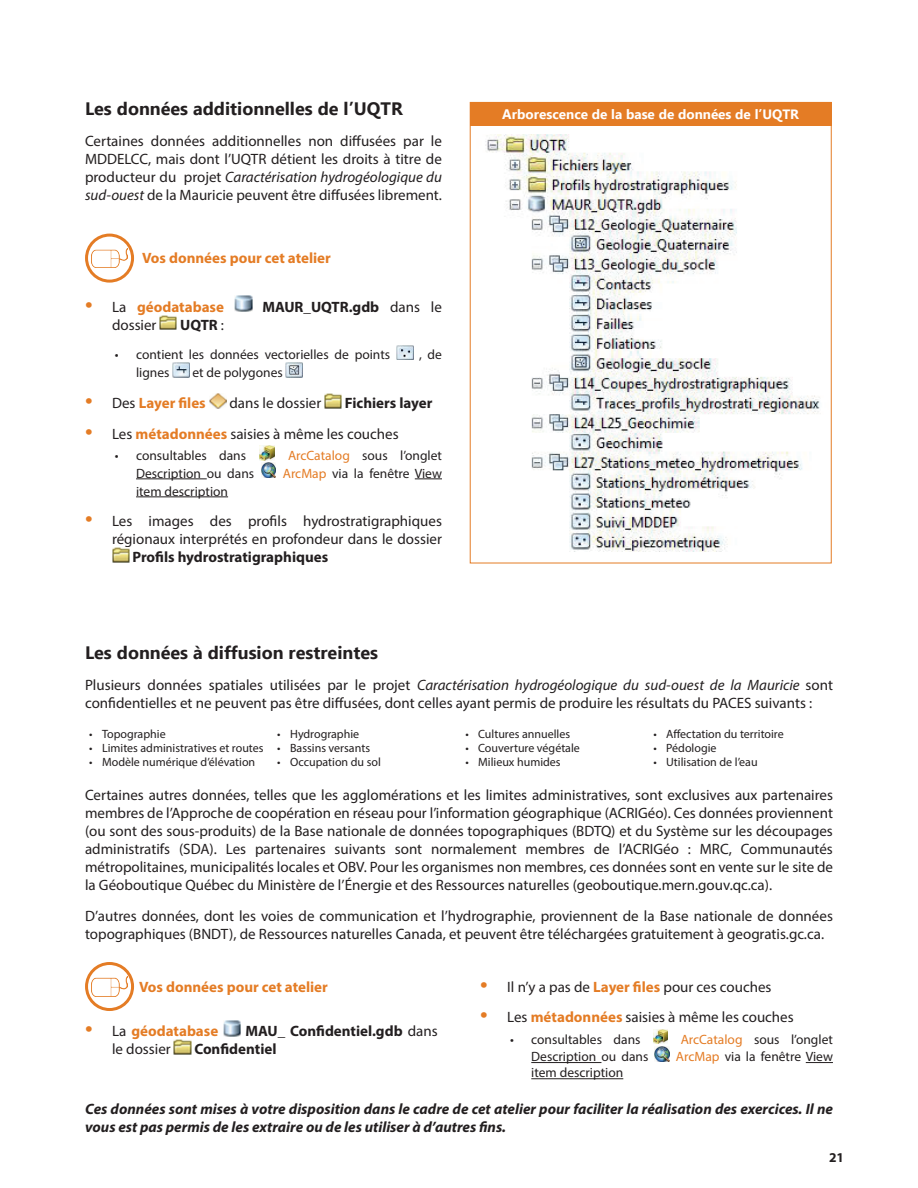
<style>
.page{position:relative;width:918px;height:1188px;background:#fff}
.page>*{position:absolute;margin:0;border:0;box-sizing:border-box;transform-origin:0 0}
.t1{font:700 18px "Ebrima";color:#231f20}
.t2{font:15px/18px "Myriad Pro";color:#231f20;text-align:justify}
.t3{font:italic 700 15px/18px "Myriad Pro";color:#231f20}
.t4{font:700 15px "Myriad Pro";color:#231f20}
.t5{font:700 15px "Myriad Pro";color:#e47c25}
.t6{font:13.5px "Myriad Pro";color:#231f20}
.t7{font:700 13.5px "Ebrima";color:#fff}
.t8{font:700 13.5px "Myriad Pro";color:#231f20}
.t9{font:12px "Myriad Pro";color:#231f20}
.s1{font-style:italic}
.s2{font-weight:400;font-size:27px}
.s3{font-weight:400;color:#231f20}
.s4{font-weight:400}
.s5{font-size:27px;color:#e47c25}
.s6{font-weight:700;color:#e47c25}
.s7{color:#e47c25}
</style>
<div class="page">
<hr style="left:136px;top:479px;width:71px;height:1px;background:#231f20">
<svg style="left:415px;top:479px;width:27px;height:1px"></svg>
<hr style="left:136px;top:497px;width:92px;height:1px;background:#231f20">
<img style="left:235px;top:296px;width:17px;height:16px">
<img style="left:160px;top:315px;width:17px;height:15px">
<img style="left:396px;top:345px;width:17px;height:14px">
<img style="left:172px;top:363px;width:18px;height:14px">
<img style="left:286px;top:363px;width:17px;height:14px">
<img style="left:209px;top:393px;width:17px;height:15px">
<img style="left:324px;top:393px;width:18px;height:15px">
<img style="left:260px;top:446px;width:14px;height:14px">
<img style="left:261px;top:463px;width:15px;height:15px">
<img style="left:112px;top:548px;width:17px;height:14px">
<svg style="left:87px;top:235px;width:46px;height:46px"></svg>
<div style="left:85px;top:234px;width:49px;height:49px;border:3px solid #e47c25;border-radius:50%"></div>
<img style="left:92px;top:248px;width:35px;height:20px">
<svg style="left:87px;top:964px;width:46px;height:46px"></svg>
<div style="left:85px;top:962px;width:49px;height:49px;border:3px solid #e47c25;border-radius:50%"></div>
<img style="left:92px;top:977px;width:35px;height:19px">
<img style="left:223px;top:1020px;width:17px;height:16px">
<img style="left:174px;top:1040px;width:17px;height:14px">
<hr style="left:531px;top:1062px;width:70px;height:1px;background:#231f20">
<svg style="left:806px;top:1062px;width:27px;height:1px"></svg>
<hr style="left:531px;top:1078px;width:92px;height:1px;background:#231f20">
<img style="left:653px;top:1029px;width:15px;height:15px">
<img style="left:655px;top:1047px;width:14px;height:14px">
<img style="left:485px;top:135px;width:335px;height:416px">
<div style="left:470px;top:102px;width:362px;height:23px;background:#e47c25"></div>
<p class="t1" style="left:85px;top:96px;width:319px">Les données additionnelles de l’UQTR</p>
<p class="t2" style="left:85px;top:132px;width:358px">Certaines données additionnelles non diffusées par le MDDELCC, mais dont l’UQTR détient les droits à titre de producteur du projet <span class="s1">Caractérisation hydrogéologique du sud-ouest</span> de la Mauricie peuvent être diffusées librement.</p>
<p class="t5" style="left:142px;top:248px;width:190px">Vos données pour cet atelier</p>
<p class="t5" style="left:85px;top:297px;width:141px"><span class="s2">•</span> <span class="s3">La</span> géodatabase</p>
<p class="t4" style="left:262px;top:297px;width:181px">MAUR_UQTR.gdb <span class="s4">dans le</span></p>
<p class="t2" style="left:112px;top:316px;width:46px">dossier</p>
<p class="t4" style="left:180px;top:315px;width:45px">UQTR <span class="s4">:</span></p>
<p class="t6" style="left:115px;top:346px;width:277px">• contient les données vectorielles de points</p>
<p class="t6" style="left:419px;top:346px;width:24px">, de</p>
<p class="t6" style="left:136px;top:364px;width:35px">lignes</p>
<p class="t6" style="left:192px;top:364px;width:92px">et de polygones</p>
<p class="t5" style="left:85px;top:393px;width:122px"><span class="s2">•</span> <span class="s3">Des</span> Layer files</p>
<p class="t2" style="left:229px;top:394px;width:93px">dans le dossier</p>
<p class="t4" style="left:345px;top:393px;width:89px">Fichiers layer</p>
<p class="t2" style="left:85px;top:425px;width:315px"><span class="s5">•</span> Les <span class="s6">métadonnées</span> saisies à même les couches</p>
<p class="t6" style="left:115px;top:447px;width:133px">• consultables dans</p>
<p class="t6" style="left:288px;top:447px;width:155px"><span class="s7">ArcCatalog</span> sous l’onglet</p>
<p class="t6" style="left:136px;top:465px;width:120px">Description ou dans</p>
<p class="t6" style="left:283px;top:465px;width:161px"><span class="s7">ArcMap</span> via la fenêtre View</p>
<p class="t6" style="left:136px;top:483px;width:94px">item description</p>
<p class="t2" style="left:85px;top:512px;width:358px;text-align:right"><span class="s5">•</span> Les images des profils hydrostratigraphiques régionaux interprétés en profondeur dans le dossier</p>
<p class="t4" style="left:132px;top:547px;width:197px">Profils hydrostratigraphiques</p>
<p class="t7" style="left:502px;top:104px;width:298px">Arborescence de la base de données de l’UQTR</p>
<p class="t1" style="left:85px;top:639px;width:294px">Les données à diffusion restreintes</p>
<p class="t2" style="left:85px;top:676px;width:749px">Plusieurs données spatiales utilisées par le projet <span class="s1">Caractérisation hydrogéologique du sud-ouest de la Mauricie</span> sont confidentielles et ne peuvent pas être diffusées, dont celles ayant permis de produire les résultats du PACES suivants :</p>
<p class="t9" style="left:89px;top:726px;width:78px">• Topographie</p>
<p class="t9" style="left:89px;top:741px;width:176px">• Limites administratives et routes</p>
<p class="t9" style="left:89px;top:755px;width:167px">• Modèle numérique d’élévation</p>
<p class="t9" style="left:277px;top:726px;width:83px">• Hydrographie</p>
<p class="t9" style="left:277px;top:741px;width:94px">• Bassins versants</p>
<p class="t9" style="left:277px;top:755px;width:105px">• Occupation du sol</p>
<p class="t9" style="left:465px;top:726px;width:106px">• Cultures annuelles</p>
<p class="t9" style="left:465px;top:741px;width:116px">• Couverture végétale</p>
<p class="t9" style="left:465px;top:755px;width:97px">• Milieux humides</p>
<p class="t9" style="left:653px;top:726px;width:132px">• Affectation du territoire</p>
<p class="t9" style="left:653px;top:741px;width:65px">• Pédologie</p>
<p class="t9" style="left:653px;top:755px;width:106px">• Utilisation de l’eau</p>
<p class="t2" style="left:85px;top:786px;width:749px">Certaines autres données, telles que les agglomérations et les limites administratives, sont exclusives aux partenaires membres de l’Approche de coopération en réseau pour l’information géographique (ACRIGéo). Ces données proviennent (ou sont des sous-produits) de la Base nationale de données topographiques (BDTQ) et du Système sur les découpages administratifs (SDA). Les partenaires suivants sont normalement membres de l’ACRIGéo : MRC, Communautés métropolitaines, municipalités locales et OBV. Pour les organismes non membres, ces données sont en vente sur le site de la Géoboutique Québec du Ministère de l’Énergie et des Ressources naturelles (geoboutique.mern.gouv.qc.ca).</p>
<p class="t2" style="left:85px;top:907px;width:749px">D’autres données, dont les voies de communication et l’hydrographie, proviennent de la Base nationale de données topographiques (BNDT), de Ressources naturelles Canada, et peuvent être téléchargées gratuitement à geogratis.gc.ca.</p>
<p class="t5" style="left:139px;top:977px;width:190px">Vos données pour cet atelier</p>
<p class="t5" style="left:85px;top:1021px;width:135px"><span class="s2">•</span> <span class="s3">La</span> géodatabase</p>
<p class="t4" style="left:246px;top:1021px;width:194px">MAU_ Confidentiel.gdb <span class="s4">dans</span></p>
<p class="t2" style="left:112px;top:1040px;width:60px">le dossier</p>
<p class="t4" style="left:194px;top:1039px;width:84px">Confidentiel</p>
<p class="t2" style="left:480px;top:977px;width:293px"><span class="s5">•</span> Il n’y a pas de <span class="s6">Layer files</span> pour ces couches</p>
<p class="t2" style="left:480px;top:1008px;width:315px"><span class="s5">•</span> Les <span class="s6">métadonnées</span> saisies à même les couches</p>
<p class="t6" style="left:510px;top:1031px;width:132px">• consultables dans</p>
<p class="t6" style="left:681px;top:1031px;width:154px"><span class="s7">ArcCatalog</span> sous l’onglet</p>
<p class="t6" style="left:531px;top:1048px;width:119px">Description ou dans</p>
<p class="t6" style="left:676px;top:1048px;width:159px"><span class="s7">ArcMap</span> via la fenêtre View</p>
<p class="t6" style="left:531px;top:1065px;width:94px">item description</p>
<p class="t3" style="left:85px;top:1099px;width:749px">Ces données sont mises à votre disposition dans le cadre de cet atelier pour faciliter la réalisation des exercices. Il ne vous est pas permis de les extraire ou de les utiliser à d’autres fins.</p>
<p class="t8" style="left:829px;top:1149px;width:16px">21</p>
</div>
